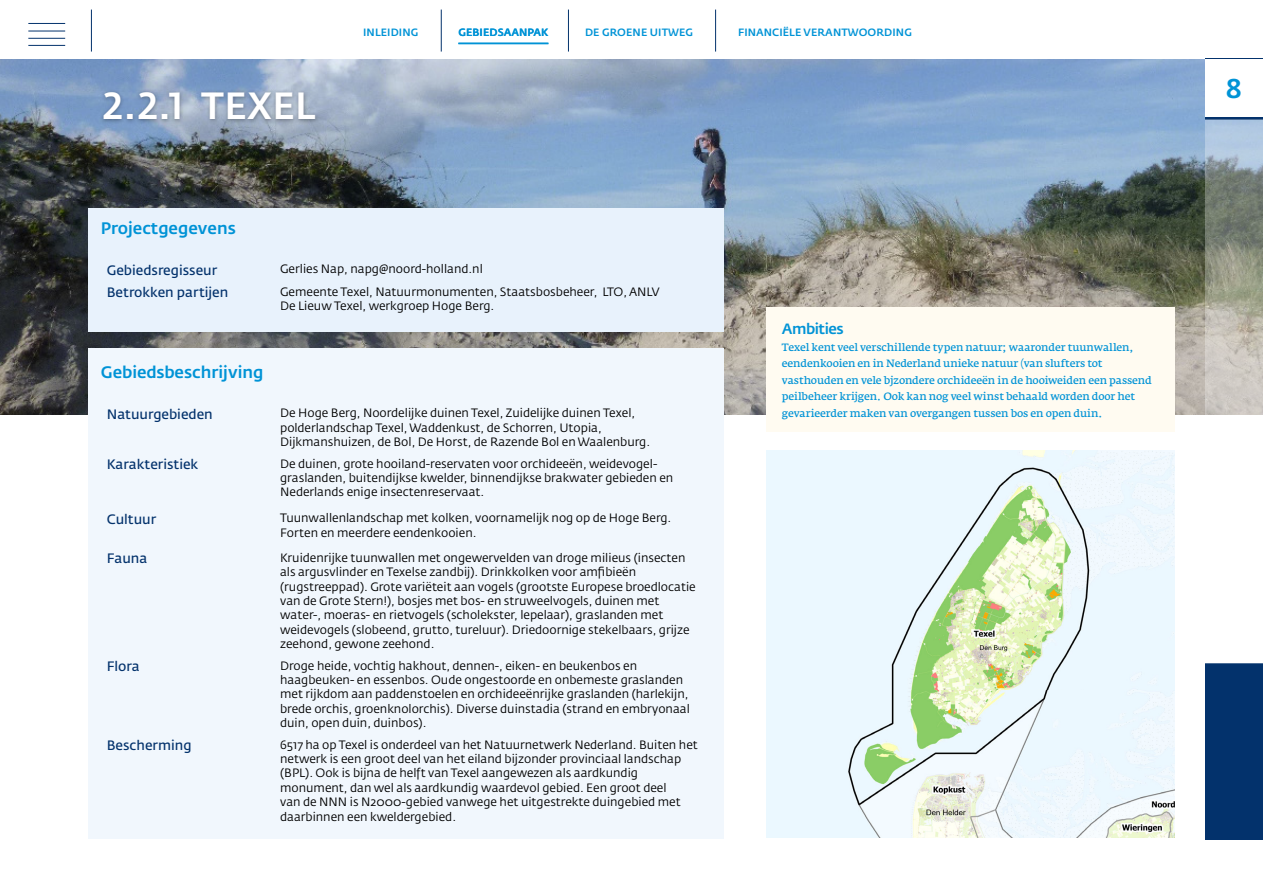
<style>
.page{position:relative;width:1263px;height:893px;background:#fff}
.page>*{position:absolute;margin:0;border:0;box-sizing:border-box;transform-origin:0 0}
.t1{font:500 37.5px "Fedra Sans Std";letter-spacing:.01em;color:#fff}
.t2{font:500 27px "Fedra Sans Std";color:#0093d6}
.t3{font:500 16.5px "Fedra Sans Std";color:#0093d6}
.t4{font:500 14.7px "Fedra Sans Std";letter-spacing:-.03em;color:#0093d6}
.t5{font:600 13.5px "Fedra Sans Std";color:#03326c}
.t6{font:12px/14.4px "Fedra Sans Std";color:#000}
.t7{font:600 10.5px/16.5px "Fedra Serif A Std";letter-spacing:-.015em;color:#0093d6}
.t8{font:500 10.5px "Fedra Sans Std";letter-spacing:.01em;color:#0093d6}
</style>
<div class="page">
<img style="left:0;top:60px;width:1205px;height:354px">
<div style="left:100px;top:89px;width:221px;height:36px;background:#000;opacity:.35"></div>
<div style="left:88px;top:349px;width:635px;height:490px;background:#f1f7fd"></div>
<div style="left:88px;top:208px;width:635px;height:124px;background:#e8f2fc"></div>
<img style="left:767px;top:450px;width:408px;height:388px">
<div style="left:767px;top:308px;width:408px;height:124px;background:#fffbf1"></div>
<div style="left:1205px;top:2px;width:58px;height:117px;background:#03326c"></div>
<div style="left:1205px;top:59px;width:58px;height:58px;background:#fff"></div>
<div style="left:1205px;top:0;width:58px;height:58px;background:#fff"></div>
<hr style="left:28px;top:23px;width:37px;height:1px;background:#03326c">
<hr style="left:28px;top:31px;width:37px;height:1px;background:#03326c">
<hr style="left:28px;top:38px;width:37px;height:1px;background:#03326c">
<hr style="left:28px;top:45px;width:37px;height:1px;background:#03326c">
<div style="left:1205px;top:663px;width:58px;height:177px;background:#03326c"></div>
<svg style="left:1205px;top:119px;width:58px;height:296px;background:#a3a8a2"></svg>
<hr style="left:91px;top:10px;width:1px;height:42px;background:#03326c">
<hr style="left:441px;top:10px;width:1px;height:42px;background:#03326c">
<hr style="left:568px;top:10px;width:1px;height:42px;background:#03326c">
<hr style="left:715px;top:10px;width:1px;height:42px;background:#03326c">
<hr style="left:458px;top:43px;width:90px;height:1px;background:#0093d6">
<h1 class="t1" style="left:103px;top:83px;width:214px">2.2.1 TEXEL</h1>
<p class="t8" style="left:363px;top:26px;width:57px">INLEIDING</p>
<p class="t8" style="left:458px;top:26px;width:91px">GEBIEDSAANPAK</p>
<p class="t8" style="left:585px;top:25px;width:110px">DE GROENE UITWEG</p>
<p class="t8" style="left:738px;top:26px;width:175px">FINANCIËLE VERANTWOORDING</p>
<h3 class="t3" style="left:101px;top:218px;width:137px">Projectgegevens</h3>
<p class="t5" style="left:107px;top:261px;width:112px">Gebiedsregisseur</p>
<p class="t6" style="left:280px;top:262px;width:204px">Gerlies Nap, napg@noord-holland.nl</p>
<p class="t5" style="left:107px;top:284px;width:123px">Betrokken partijen</p>
<p class="t6" style="left:280px;top:284px;width:381px">Gemeente Texel, Natuurmonumenten, Staatsbosbeheer, LTO, ANLV<br>De Lieuw Texel, werkgroep Hoge Berg.</p>
<h3 class="t3" style="left:101px;top:362px;width:164px">Gebiedsbeschrijving</h3>
<p class="t5" style="left:107px;top:405px;width:108px">Natuurgebieden</p>
<p class="t6" style="left:280px;top:406px;width:372px">De Hoge Berg, Noordelijke duinen Texel, Zuidelijke duinen Texel, polderlandschap Texel, Waddenkust, de Schorren, Utopia,<br>Dijkmanshuizen, de Bol, De Horst, de Razende Bol en Waalenburg.</p>
<p class="t5" style="left:107px;top:456px;width:93px">Karakteristiek</p>
<p class="t6" style="left:280px;top:456px;width:395px">De duinen, grote hooiland-reservaten voor orchideeën, weidevogel&shy;graslanden, buitendijkse kwelder, binnendijkse brakwater gebieden en<br>Nederlands enige insectenreservaat.</p>
<p class="t5" style="left:107px;top:511px;width:51px">Cultuur</p>
<p class="t6" style="left:280px;top:511px;width:393px">Tuunwallenlandschap met kolken, voornamelijk nog op de Hoge Berg.<br>Forten en meerdere eendenkooien.</p>
<p class="t5" style="left:107px;top:550px;width:42px">Fauna</p>
<p class="t6" style="left:280px;top:550px;width:417px">Kruidenrijke tuunwallen met ongewervelden van droge milieus (insecten als argusvlinder en Texelse zandbij). Drinkkolken voor amfibieën (rugstreeppad). Grote variëteit aan vogels (grootste Europese broedlocatie van de Grote Stern!), bosjes met bos- en struweelvogels, duinen met water-, moeras- en rietvogels (scholekster, lepelaar), graslanden met weidevogels (slobeend, grutto, tureluur). Driedoornige stekelbaars, grijze zeehond, gewone zeehond.</p>
<p class="t5" style="left:107px;top:658px;width:35px">Flora</p>
<p class="t6" style="left:280px;top:658px;width:411px">Droge heide, vochtig hakhout, dennen-, eiken- en beukenbos en haagbeuken- en essenbos. Oude ongestoorde en onbemeste graslanden met rijkdom aan paddenstoelen en orchideeënrijke graslanden (harlekijn, brede orchis, groenknolorchis). Diverse duinstadia (strand en embryonaal duin, open duin, duinbos).</p>
<p class="t5" style="left:107px;top:737px;width:86px">Bescherming</p>
<p class="t6" style="left:280px;top:737px;width:419px">6517 ha op Texel is onderdeel van het Natuurnetwerk Nederland. Buiten het netwerk is een groot deel van het eiland bijzonder provinciaal landschap (BPL). Ook is bijna de helft van Texel aangewezen als aardkundig monument, dan wel als aardkundig waardevol gebied. Een groot deel<br>van de NNN is N2000-gebied vanwege het uitgestrekte duingebied met daarbinnen een kweldergebied.</p>
<p class="t4" style="left:782px;top:320px;width:64px">Ambities</p>
<p class="t7" style="left:782px;top:339px;width:371px">Texel kent veel verschillende typen natuur; waaronder tuunwallen, eendenkooien en in Nederland unieke natuur (van slufters tot vasthouden en vele bjzondere orchideeën in de hooiweiden een passend peilbeheer krijgen. Ook kan nog veel winst behaald worden door het gevarieerder maken van overgangen tussen bos en open duin.</p>
<h2 class="t2" style="left:1226px;top:72px;width:18px">8</h2>
</div>
